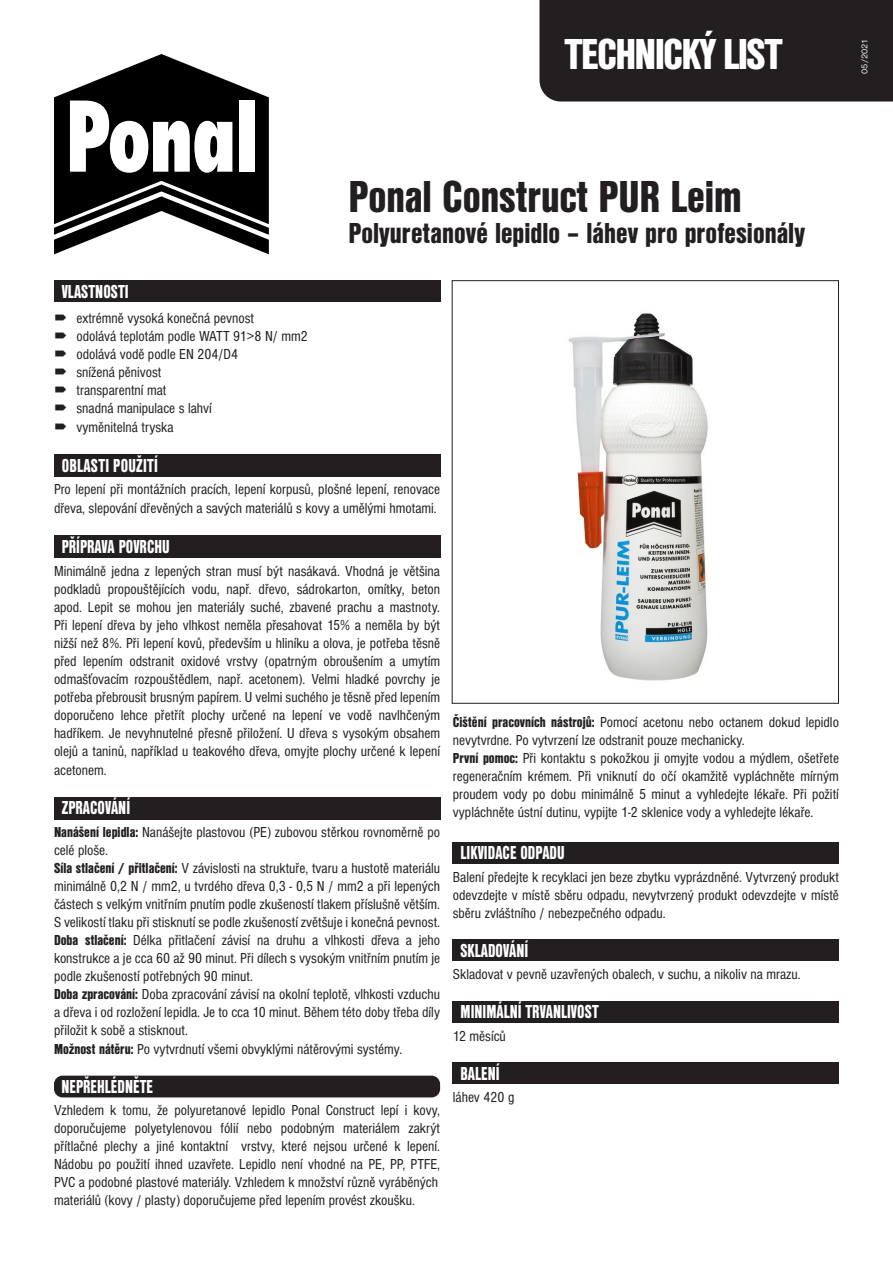
<style>
.page{position:relative;width:893px;height:1263px;background:#fff}
.page>*{position:absolute;margin:0;border:0;box-sizing:border-box;transform-origin:0 0}
.t1{font:46.5px "Nimbus Sans DOT Blac Cond";letter-spacing:-.005em;color:#231f20}
.t2{font:45px "Nimbus Sans DOT Blac Cond";letter-spacing:-.04em;color:#fff}
.t3{font:30px "Nimbus Sans DOT Blac Cond";color:#231f20}
.t4{font:19.5px "Nimbus Sans DOT Blac Cond";color:#fff;scale:.85 1}
.t5{font:condensed 15px/18px "Nimbus Sans DOT";color:#231f20}
.t6{font:9px "Nimbus Sans DOT";color:#fff}
.s1{font-family:"Nimbus Sans DOT Blac Cond";font-stretch:normal}
</style>
<div class="page">
<div style="left:539px;top:0;width:354px;height:102px;background:#231f20"></div>
<div style="left:54px;top:280px;width:386px;height:22px;background:#231f20"></div>
<div style="left:54px;top:454px;width:386px;height:22px;background:#231f20"></div>
<div style="left:54px;top:535px;width:386px;height:23px;background:#231f20"></div>
<div style="left:54px;top:797px;width:386px;height:22px;background:#231f20"></div>
<div style="left:54px;top:1076px;width:386px;height:21px;background:#231f20;border-radius:9px"></div>
<div style="left:453px;top:842px;width:386px;height:22px;background:#231f20"></div>
<div style="left:453px;top:939px;width:386px;height:22px;background:#231f20"></div>
<div style="left:453px;top:1001px;width:386px;height:21px;background:#231f20"></div>
<div style="left:453px;top:1062px;width:386px;height:22px;background:#231f20"></div>
<img style="left:568px;top:313px;width:140px;height:368px">
<svg style="left:54px;top:54px;width:215px;height:200px"></svg>
<h2 class="t2" style="left:564px;top:28px;width:220px">TECHNICKÝ LIST</h2>
<p class="t6" style="left:860px;top:74px;width:37px;rotate:-90deg">05/2021</p>
<h1 class="t1" style="left:348px;top:170px;width:395px">Ponal Construct PUR Leim</h1>
<h3 class="t3" style="left:348px;top:216px;width:458px">Polyuretanové lepidlo – láhev pro profesionály</h3>
<h3 class="t4" style="left:62px;top:280px;width:80px">VLASTNOSTI</h3>
<p class="t5" style="left:77px;top:309px;width:233px">extrémně vysoká konečná pevnost<br>odolává teplotám podle WATT 91&gt;8 N/ mm2 odolává vodě podle EN 204/D4<br>snížená pěnivost<br>transparentní mat<br>snadná manipulace s lahví<br>vyměnitelná tryska</p>
<h3 class="t4" style="left:62px;top:454px;width:115px">OBLASTI POUŽITÍ</h3>
<p class="t5" style="left:54px;top:480px;width:388px;line-height:18.8px">Pro lepení při montážních pracích, lepení korpusů, plošné lepení, renovace dřeva, slepování dřevěných a savých materiálů s kovy a umělými hmotami.</p>
<h3 class="t4" style="left:62px;top:535px;width:129px">PŘÍPRAVA POVRCHU</h3>
<p class="t5" style="left:54px;top:562px;width:388px;text-align:justify">Minimálně jedna z lepených stran musí být nasákavá. Vhodná je většina podkladů propouštějících vodu, např. dřevo, sádrokarton, omítky, beton apod. Lepit se mohou jen materiály suché, zbavené prachu a mastnoty.<br>Při lepení dřeva by jeho vlhkost neměla přesahovat 15% a neměla by být nižší než 8%. Při lepení kovů, především u hliníku a olova, je potřeba těsně před lepením odstranit oxidové vrstvy (opatrným obroušením a umytím odmašťovacím rozpouštědlem, např. acetonem). Velmi hladké povrchy je potřeba přebrousit brusným papírem. U velmi suchého je těsně před lepením doporučeno lehce přetřít plochy určené na lepení ve vodě navlhčeným hadříkem. Je nevyhnutelné přesně přiložení. U dřeva s vysokým obsahem olejů a taninů, například u teakového dřeva, omyjte plochy určené k lepení acetonem.</p>
<h3 class="t4" style="left:62px;top:797px;width:82px">ZPRACOVÁNÍ</h3>
<p class="t5" style="left:54px;top:824px;width:388px"><span class="s1">Nanášení lepidla:</span> Nanášejte plastovou (PE) zubovou stěrkou rovnoměrně po celé ploše.<br><span class="s1">Síla stlačení / přitlačení:</span> V závislosti na struktuře, tvaru a hustotě materiálu minimálně 0,2 N / mm2, u tvrdého dřeva 0,3 - 0,5 N / mm2 a při lepených částech s velkým vnitřním pnutím podle zkušeností tlakem příslušně větším.<br>S velikostí tlaku při stisknutí se podle zkušeností zvětšuje i konečná pevnost.<br><span class="s1">Doba stlačení:</span> Délka přitlačení závisí na druhu a vlhkosti dřeva a jeho konstrukce a je cca 60 až 90 minut. Při dílech s vysokým vnitřním pnutím je podle zkušeností potřebných 90 minut.<br><span class="s1">Doba zpracování:</span> Doba zpracování závisí na okolní teplotě, vlhkosti vzduchu a dřeva i od rozložení lepidla. Je to cca 10 minut. Během této doby třeba díly přiložit k sobě a stisknout.<br><span class="s1">Možnost nátěru:</span> Po vytvrdnutí všemi obvyklými nátěrovými systémy.</p>
<h3 class="t4" style="left:62px;top:1075px;width:109px">NEPŘEHLÉDNĚTE</h3>
<p class="t5" style="left:54px;top:1102px;width:388px">Vzhledem k tomu, že polyuretanové lepidlo Ponal Construct lepí i kovy, doporučujeme polyetylenovou fólií nebo podobným materiálem zakrýt přítlačné plechy a jiné kontaktní vrstvy, které nejsou určené k lepení.<br>Nádobu po použití ihned uzavřete. Lepidlo není vhodné na PE, PP, PTFE, PVC a podobné plastové materiály. Vzhledem k množství různě vyráběných materiálů (kovy / plasty) doporučujeme před lepením provést zkoušku.</p>
<p class="t5" style="left:453px;top:713px;width:388px"><span class="s1">Čištění pracovních nástrojů:</span> Pomocí acetonu nebo octanem dokud lepidlo nevytvrdne. Po vytvrzení lze odstranit pouze mechanicky.<br><span class="s1">První pomoc:</span> Při kontaktu s pokožkou ji omyjte vodou a mýdlem, ošetřete regeneračním krémem. Při vniknutí do očí okamžitě vypláchněte mírným proudem vody po dobu minimálně 5 minut a vyhledejte lékaře. Při požití vypláchněte ústní dutinu, vypijte 1-2 sklenice vody a vyhledejte lékaře.</p>
<h3 class="t4" style="left:461px;top:842px;width:124px">LIKVIDACE ODPADU</h3>
<p class="t5" style="left:453px;top:868px;width:388px;text-align:justify">Balení předejte k recyklaci jen beze zbytku vyprázdněné. Vytvrzený produkt odevzdejte v místě sběru odpadu, nevytvrzený produkt odevzdejte v místě sběru zvláštního / nebezpečného odpadu.</p>
<h3 class="t4" style="left:461px;top:939px;width:81px">SKLADOVÁNÍ</h3>
<p class="t5" style="left:453px;top:965px;width:349px">Skladovat v pevně uzavřených obalech, v suchu, a nikoliv na mrazu.</p>
<h3 class="t4" style="left:461px;top:1000px;width:164px">MINIMÁLNÍ TRVANLIVOST</h3>
<p class="t5" style="left:453px;top:1027px;width:55px">12 měsíců</p>
<h3 class="t4" style="left:461px;top:1062px;width:47px">BALENÍ</h3>
<p class="t5" style="left:453px;top:1088px;width:63px">láhev 420 g</p>
</div>
